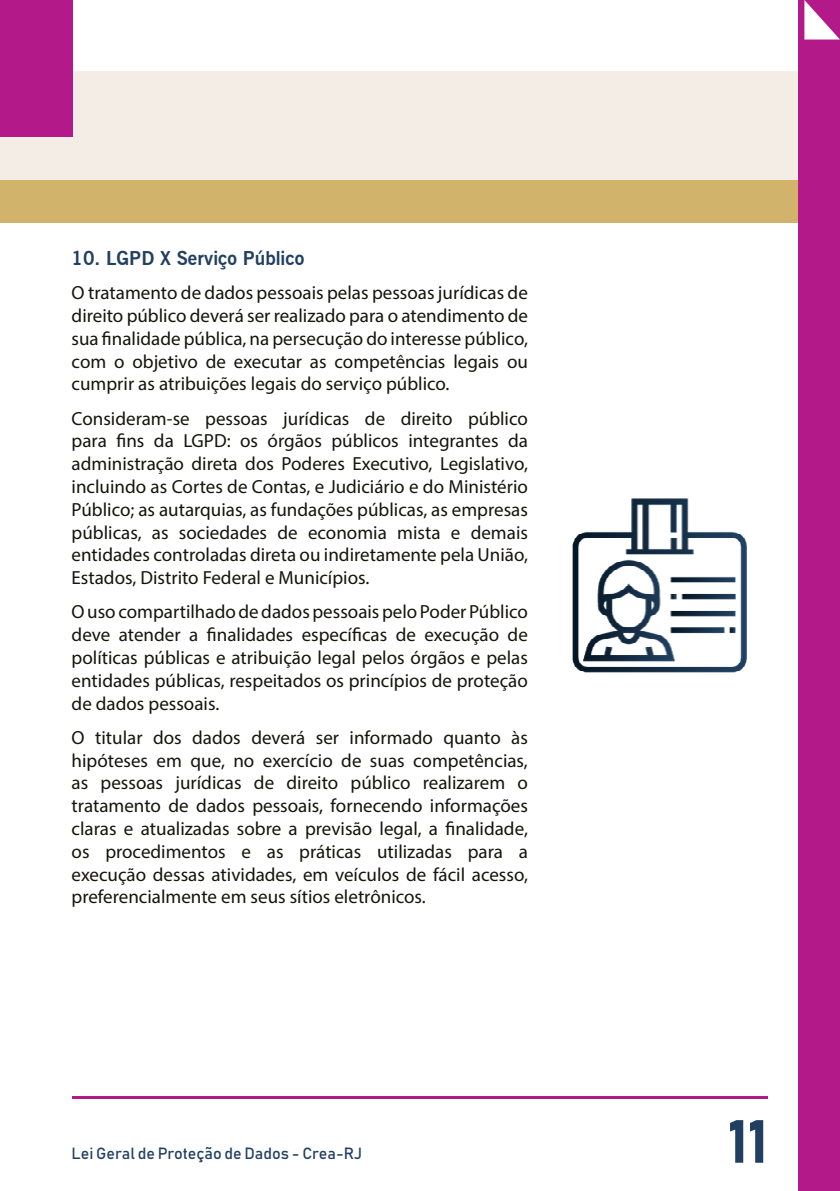
<style>
.page{position:relative;width:840px;height:1191px;background:#fff}
.page>*{position:absolute;margin:0;border:0;box-sizing:border-box;transform-origin:0 0}
.t1{font:60px "Bahnschrift";color:#214061}
.t2{font:19px/22.8px "Myriad Pro";color:#15150c;text-align:justify}
.t3{font:700 19px "News Gothic BT";color:#214061}
.t4{font:16px "Bahnschrift";color:#214061}
</style>
<div class="page">
<hr style="left:72px;top:1096px;width:695px;height:2px;background:#b31989">
<div style="left:0;top:180px;width:798px;height:42px;background:#d1b36b"></div>
<div style="left:0;top:71px;width:839px;height:109px;background:#f4ede5"></div>
<div style="left:798px;top:0;width:41px;height:1191px;background:#b31989"></div>
<svg style="left:804px;top:0;width:35px;height:40px"></svg>
<div style="left:0;top:0;width:72px;height:137px;background:#b31989"></div>
<img style="left:572px;top:498px;width:175px;height:175px">
<p class="t3" style="left:72px;top:247px;width:234px">10. LGPD X Serviço Público</p>
<p class="t2" style="left:72px;top:281px;width:457px">O tratamento de dados pessoais pelas pessoas jurídicas de direito público deverá ser realizado para o atendimento de sua finalidade pública, na persecução do interesse público, com o objetivo de executar as competências legais ou cumprir as atribuições legais do serviço público.</p>
<p class="t2" style="left:72px;top:406px;width:457px">Consideram-se pessoas jurídicas de direito público para fins da LGPD: os órgãos públicos integrantes da administração direta dos Poderes Executivo, Legislativo, incluindo as Cortes de Contas, e Judiciário e do Ministério Público; as autarquias, as fundações públicas, as empresas públicas, as sociedades de economia mista e demais entidades controladas direta ou indiretamente pela União, Estados, Distrito Federal e Municípios.</p>
<p class="t2" style="left:72px;top:600px;width:457px">O uso compartilhado de dados pessoais pelo Poder Público deve atender a finalidades específicas de execução de políticas públicas e atribuição legal pelos órgãos e pelas entidades públicas, respeitados os princípios de proteção de dados pessoais.</p>
<p class="t2" style="left:72px;top:725px;width:457px">O titular dos dados deverá ser informado quanto às hipóteses em que, no exercício de suas competências, as pessoas jurídicas de direito público realizarem o tratamento de dados pessoais, fornecendo informações claras e atualizadas sobre a previsão legal, a finalidade, os procedimentos e as práticas utilizadas para a execução dessas atividades, em veículos de fácil acesso, preferencialmente em seus sítios eletrônicos.</p>
<p class="t4" style="left:72px;top:1143px;width:292px">Lei Geral de Proteção de Dados - Crea-RJ</p>
<h1 class="t1" style="left:727px;top:1103px;width:41px">11</h1>
</div>
